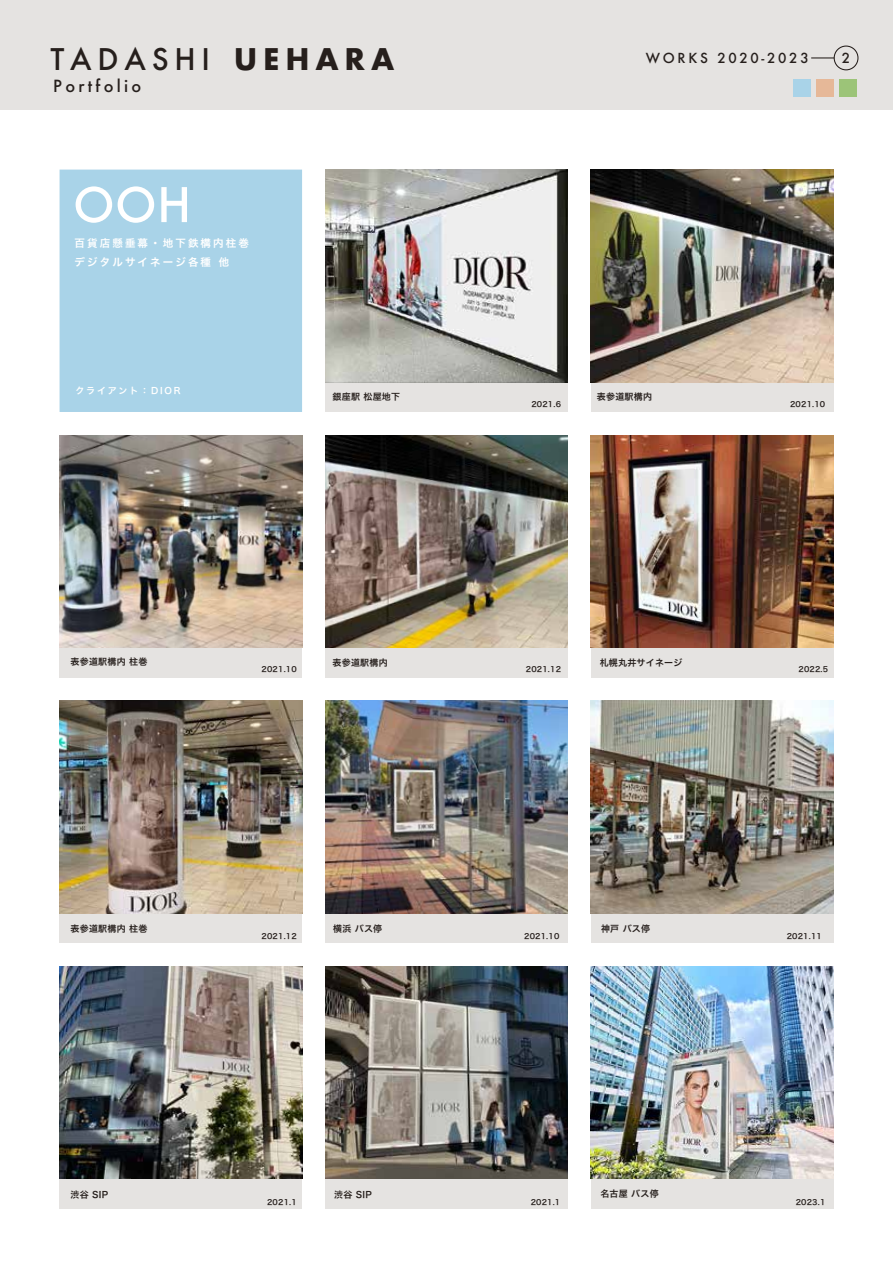
<style>
.page{position:relative;width:893px;height:1263px;background:#fff}
.page>*{position:absolute;margin:0;border:0;box-sizing:border-box;transform-origin:0 0}
.t1{font:500 52.5px "Louis Vuitton";color:#fff}
.t2{font:500 29.1px "Futura";letter-spacing:.2em;color:#261f1c}
.t3{font:500 16.35px "Futura";letter-spacing:.2em;color:#261f1c}
.t4{font:500 13.5px "Futura";letter-spacing:.2em;color:#261f1c}
.t5{font:10.5px/18.3px "Hiragino Sans W6";letter-spacing:.2em;color:#fff}
.t6{font:9px "Hiragino Sans W6";letter-spacing:.025em;color:#261f1c}
.t7{font:9px "Hiragino Sans W6";letter-spacing:.2em;color:#fff}
.t8{font:7.5px "Hiragino Sans W6";letter-spacing:.025em;color:#261f1c}
.s1{font-weight:700}
</style>
<div class="page">
<div style="left:591px;top:648px;width:242px;height:29px;background:#e5e3e1"></div>
<div style="left:325px;top:382px;width:243px;height:30px;background:#e5e3e1"></div>
<div style="left:591px;top:382px;width:242px;height:30px;background:#e5e3e1"></div>
<div style="left:0;top:0;width:893px;height:109px;background:#e5e3e1"></div>
<div style="left:834px;top:46px;width:24px;height:24px;border:1px solid #261f1c;border-radius:50%"></div>
<svg style="left:811px;top:57px;width:23px;height:1px"></svg>
<div style="left:60px;top:648px;width:242px;height:29px;background:#e5e3e1"></div>
<div style="left:60px;top:170px;width:242px;height:242px;background:#a9d3e8"></div>
<div style="left:325px;top:648px;width:243px;height:29px;background:#e5e3e1"></div>
<div style="left:60px;top:913px;width:242px;height:30px;background:#e5e3e1"></div>
<div style="left:325px;top:913px;width:243px;height:30px;background:#e5e3e1"></div>
<div style="left:591px;top:913px;width:242px;height:30px;background:#e5e3e1"></div>
<div style="left:60px;top:1179px;width:242px;height:30px;background:#e5e3e1"></div>
<div style="left:325px;top:1179px;width:243px;height:30px;background:#e5e3e1"></div>
<div style="left:591px;top:1179px;width:242px;height:30px;background:#e5e3e1"></div>
<div style="left:839px;top:79px;width:18px;height:18px;background:#9cc478"></div>
<div style="left:816px;top:79px;width:18px;height:18px;background:#e6b898"></div>
<div style="left:793px;top:79px;width:17px;height:18px;background:#a9d3e8"></div>
<img style="left:591px;top:435px;width:242px;height:213px">
<img style="left:325px;top:170px;width:243px;height:212px">
<img style="left:591px;top:170px;width:242px;height:212px">
<img style="left:60px;top:435px;width:242px;height:213px">
<img style="left:325px;top:435px;width:243px;height:213px">
<img style="left:60px;top:701px;width:242px;height:212px">
<img style="left:325px;top:701px;width:243px;height:212px">
<img style="left:591px;top:701px;width:242px;height:212px">
<img style="left:60px;top:966px;width:242px;height:213px">
<img style="left:325px;top:966px;width:243px;height:213px">
<img style="left:591px;top:966px;width:242px;height:213px">
<h2 class="t2" style="left:50px;top:40px;width:345px">TADASHI <span class="s1">UEHARA</span></h2>
<h3 class="t4" style="left:646px;top:49px;width:164px">WORKS 2020-2023</h3>
<h3 class="t3" style="left:53px;top:75px;width:89px">Portfolio</h3>
<h3 class="t4" style="left:842px;top:49px;width:10px">2</h3>
<h1 class="t1" style="left:73px;top:167px;width:120px">OOH</h1>
<h3 class="t5" style="left:75px;top:234px;width:176px">百貨店懸垂幕・地下鉄構内柱巻デジタルサイネージ各種 他</h3>
<p class="t7" style="left:75px;top:382px;width:107px">クライアント：DIOR</p>
<p class="t6" style="left:333px;top:389px;width:69px">銀座駅 松屋地下</p>
<p class="t8" style="left:531px;top:397px;width:31px">2021.6</p>
<p class="t6" style="left:597px;top:389px;width:57px">表参道駅構内</p>
<p class="t8" style="left:790px;top:397px;width:37px">2021.10</p>
<p class="t6" style="left:71px;top:654px;width:78px">表参道駅構内 柱巻</p>
<p class="t8" style="left:262px;top:662px;width:37px">2021.10</p>
<p class="t6" style="left:333px;top:654px;width:57px">表参道駅構内</p>
<p class="t8" style="left:526px;top:662px;width:37px">2021.12</p>
<p class="t6" style="left:600px;top:654px;width:84px">札幌丸井サイネージ</p>
<p class="t8" style="left:798px;top:662px;width:31px">2022.5</p>
<p class="t6" style="left:71px;top:921px;width:78px">表参道駅構内 柱巻</p>
<p class="t6" style="left:71px;top:1186px;width:39px">渋谷 SIP</p>
<p class="t8" style="left:262px;top:929px;width:37px">2021.12</p>
<p class="t6" style="left:333px;top:921px;width:51px">横浜 バス停</p>
<p class="t8" style="left:267px;top:1195px;width:31px">2021.1</p>
<p class="t6" style="left:334px;top:1186px;width:39px">渋谷 SIP</p>
<p class="t8" style="left:524px;top:929px;width:37px">2021.10</p>
<p class="t6" style="left:601px;top:921px;width:51px">神戸 バス停</p>
<p class="t8" style="left:531px;top:1195px;width:31px">2021.1</p>
<p class="t6" style="left:600px;top:1186px;width:60px">名古屋 バス停</p>
<p class="t8" style="left:787px;top:929px;width:37px">2021.11</p>
<p class="t8" style="left:796px;top:1196px;width:31px">2023.1</p>
</div>
